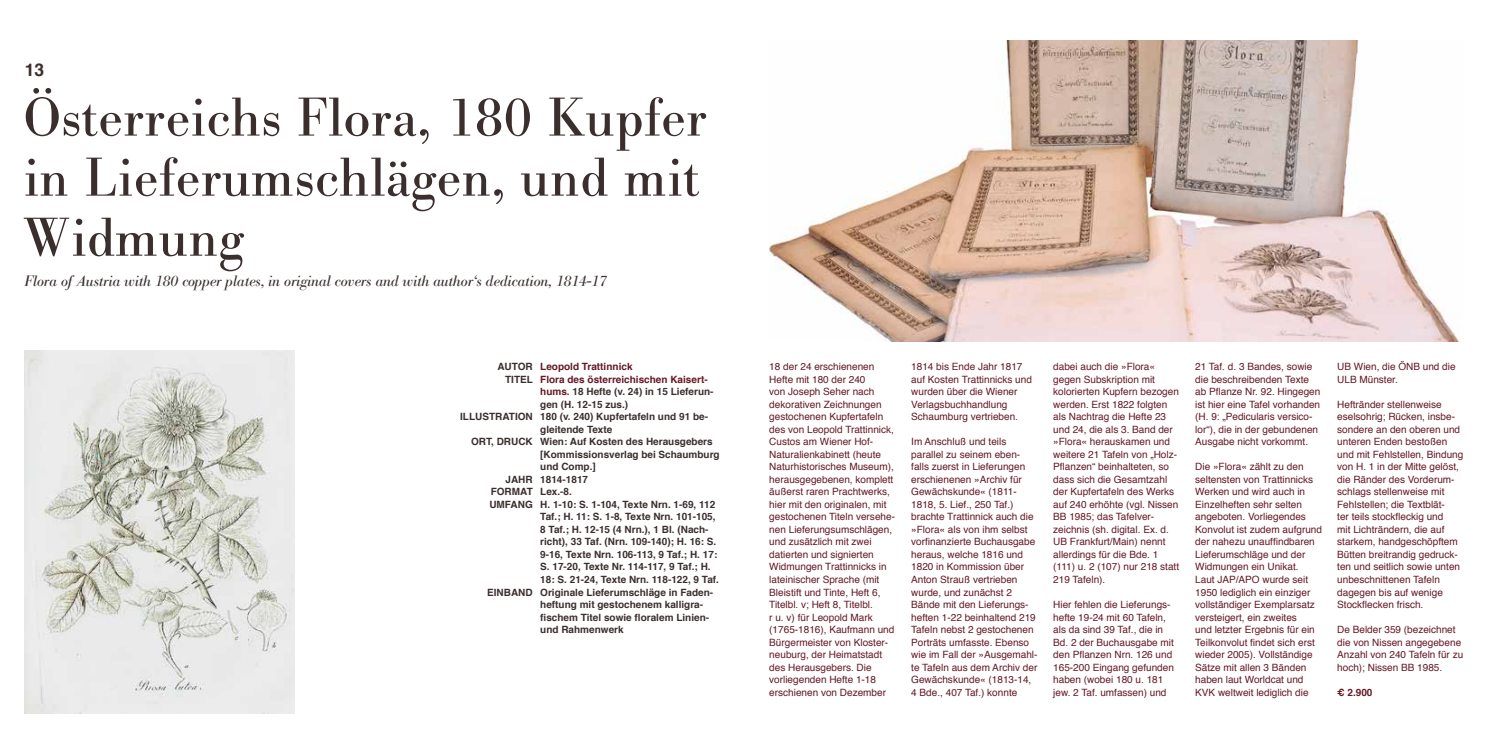
<style>
.page{position:relative;width:1489px;height:745px;background:#fff}
.page>*{position:absolute;margin:0;border:0;box-sizing:border-box;transform-origin:0 0}
.t1{font:53.75px/60px "Modern Bodoni";letter-spacing:.02em;color:#3b2f2e}
.t2{font:700 17.5px "Helvetica";color:#3b2f2e}
.t3{font:italic 15px "Modern Bodoni";color:#3b2f2e}
.t4{font:10px/12.5px "Helvetica";color:#651825}
.t5{font:700 10px "Helvetica";color:#3b2f2e}
.t6{font:700 10px "Helvetica";color:#651825}
.s1{color:#3b2f2e}
.s2{color:#651825}
</style>
<div class="page">
<img style="left:769px;top:41px;width:690px;height:300px">
<img style="left:25px;top:350px;width:269px;height:362px">
<h2 class="t2" style="left:25px;top:55px;width:21px">13</h2>
<h1 class="t1" style="left:25px;top:89px;width:683px">Österreichs Flora, 180 Kupfer in Lieferumschlägen, und mit<br>Widmung</h1>
<h3 class="t3" style="left:25px;top:272px;width:583px">Flora of Austria with 180 copper plates, in original covers and with author‘s dedication, 1814-17</h3>
<p class="t6" style="left:497px;top:358px;width:137px"><span class="s1">AUTOR</span> Leopold Trattinnick</p>
<p class="t6" style="left:505px;top:371px;width:204px"><span class="s1">TITEL</span> Flora des österreichischen Kaisert-</p>
<p class="t5" style="left:540px;top:383px;width:175px"><span class="s2">hums.</span> 18 Hefte (v. 24) in 15 Lieferun-</p>
<p class="t5" style="left:540px;top:396px;width:89px">gen (H. 12-15 zus.)</p>
<p class="t5" style="left:460px;top:408px;width:249px">ILLUSTRATION 180 (v. 240) Kupfertafeln und 91 be-</p>
<p class="t5" style="left:540px;top:421px;width:74px">gleitende Texte</p>
<p class="t5" style="left:471px;top:433px;width:243px">ORT, DRUCK Wien: Auf Kosten des Herausgebers</p>
<p class="t5" style="left:540px;top:446px;width:181px">[Kommissionsverlag bei Schaumburg</p>
<p class="t5" style="left:540px;top:458px;width:57px">und Comp.]</p>
<p class="t5" style="left:505px;top:471px;width:84px">JAHR 1814-1817</p>
<p class="t5" style="left:490px;top:483px;width:83px">FORMAT Lex.-8.</p>
<p class="t5" style="left:489px;top:496px;width:227px">UMFANG H. 1-10: S. 1-104, Texte Nrn. 1-69, 112</p>
<p class="t5" style="left:540px;top:508px;width:177px">Taf.; H. 11: S. 1-8, Texte Nrn. 101-105,</p>
<p class="t5" style="left:540px;top:521px;width:170px">8 Taf.; H. 12-15 (4 Nrn.), 1 Bl. (Nach-</p>
<p class="t5" style="left:540px;top:533px;width:177px">richt), 33 Taf. (Nrn. 109-140); H. 16: S.</p>
<p class="t5" style="left:540px;top:546px;width:178px">9-16, Texte Nrn. 106-113, 9 Taf.; H. 17:</p>
<p class="t5" style="left:540px;top:558px;width:172px">S. 17-20, Texte Nr. 114-117, 9 Taf.; H.</p>
<p class="t5" style="left:540px;top:571px;width:180px">18: S. 21-24, Texte Nrn. 118-122, 9 Taf.</p>
<p class="t5" style="left:487px;top:583px;width:227px">EINBAND Originale Lieferumschläge in Faden-</p>
<p class="t5" style="left:540px;top:596px;width:164px">heftung mit gestochenem kalligra-</p>
<p class="t5" style="left:540px;top:608px;width:170px">fischem Titel sowie floralem Linien-</p>
<p class="t5" style="left:540px;top:621px;width:85px">und Rahmenwerk</p>
<p class="t4" style="left:769px;top:360px;width:127px">18 der 24 erschienenen<br>Hefte mit 180 der 240<br>von Joseph Seher nach dekorativen Zeichnungen gestochenen Kupfertafeln des von Leopold Trattinnick,<br>Custos am Wiener Hof-<br>Naturalienkabinett (heute<br>Naturhistorisches Museum), herausgegebenen, komplett äußerst raren Prachtwerks, hier mit den originalen, mit gestochenen Titeln versehe&shy;nen Lieferungsumschlägen, und zusätzlich mit zwei datierten und signierten<br>Widmungen Trattinnicks in lateinischer Sprache (mit<br>Bleistift und Tinte, Heft 6,<br>Titelbl. v; Heft 8, Titelbl.<br>r u. v) für Leopold Mark (1765-1816), Kaufmann und<br>Bürgermeister von Kloster&shy;neuburg, der Heimatstadt des Herausgebers. Die vorliegenden Hefte 1-18 erschienen von Dezember</p>
<p class="t4" style="left:911px;top:360px;width:122px">1814 bis Ende Jahr 1817 auf Kosten Trattinnicks und wurden über die Wiener<br>Verlagsbuchhandlung<br>Schaumburg vertrieben.</p>
<p class="t4" style="left:911px;top:435px;width:128px">I m Anschluß und teils parallel zu seinem eben&shy;falls zuerst in Lieferungen erschienenen »Archiv für<br>Gewächskunde« (1811-<br>1818, 5. Lief., 250 Taf.) brachte Trattinnick auch die »Flora« als von ihm selbst vorfinanzierte Buchausgabe heraus, welche 1816 und<br>1820 in Kommission über<br>Anton Strauß vertrieben wurde, und zunächst 2<br>Bände mit den Lieferungs&shy;heften 1-22 beinhaltend 219<br>Tafeln nebst 2 gestochenen<br>Porträts umfasste. Ebenso wie im Fall der »Ausgemahl&shy;te Tafeln aus dem Archiv der<br>Gewächskunde« (1813-14,<br>4 Bde., 407 Taf.) konnte</p>
<p class="t4" style="left:1053px;top:360px;width:127px">dabei auch die »Flora« gegen Subskription mit kolorierten Kupfern bezogen werden. Erst 1822 folgten als Nachtrag die Hefte 23 und 24, die als 3. Band der »Flora« herauskamen und weitere 21 Tafeln von „Holz-<br>Pflanzen“ beinhalteten, so dass sich die Gesamtzahl der Kupfertafeln des Werks auf 240 erhöhte (vgl. Nissen<br>BB 1985; das Tafelver&shy;zeichnis (sh. digital. Ex. d.<br>UB Frankfurt/Main) nennt allerdings für die Bde. 1 (111) u. 2 (107) nur 218 statt<br>219 Tafeln).</p>
<p class="t4" style="left:1053px;top:598px;width:122px">Hier fehlen die Lieferungs&shy;hefte 19-24 mit 60 Tafeln, als da sind 39 Taf., die in<br>Bd. 2 der Buchausgabe mit den Pflanzen Nrn. 126 und<br>165-200 Eingang gefunden haben (wobei 180 u. 181 jew. 2 Taf. umfassen) und</p>
<p class="t4" style="left:1195px;top:360px;width:127px">21 Taf. d. 3 Bandes, sowie die beschreibenden Texte ab Pflanze Nr. 92. Hingegen ist hier eine Tafel vorhanden (H. 9: „Pedicularis versico&shy;lor“), die in der gebundenen<br>Ausgabe nicht vorkommt.</p>
<p class="t4" style="left:1195px;top:460px;width:128px">Die »Flora« zählt zu den seltensten von Trattinnicks<br>Werken und wird auch in<br>Einzelheften sehr selten angeboten. Vorliegendes<br>Konvolut ist zudem aufgrund der nahezu unauffindbaren<br>Lieferumschläge und der<br>Widmungen ein U nikat.<br>Laut JAP/APO wurde seit<br>1950 lediglich ein einziger vollständiger Exemplarsatz versteigert, ein zweites<br>und letzter Ergebnis für ein<br>Teilkonvolut findet sich erst wieder 2005). Vollständige<br>Sätze mit allen 3 Bänden haben laut Worldcat und<br>KVK weltweit lediglich die</p>
<p class="t4" style="left:1336px;top:360px;width:120px">UB Wien, die ÖNB und die<br>U LB Münster.</p>
<p class="t4" style="left:1336px;top:398px;width:128px">Heftränder stellenweise eselsohrig; Rücken, insbe&shy;sondere an den oberen und unteren Enden bestoßen und mit Fehlstellen, Bindung von H. 1 in der Mitte gelöst, die Ränder des Vorderum&shy;schlags stellenweise mit<br>Fehlstellen; die Textblät-<br>ter teils stockfleckig und<br>mit Lichträndern, die auf starkem, handgeschöpftem<br>Bütten breitrandig gedruck&shy;ten und seitlich sowie unten unbeschnittenen Tafeln dagegen bis auf wenige<br>Stockflecken frisch.</p>
<p class="t4" style="left:1336px;top:623px;width:128px">De Belder 359 (bezeichnet die von Nissen angegebene<br>Anzahl von 240 Tafeln für zu hoch); Nissen BB 1985.</p>
<p class="t6" style="left:1336px;top:683px;width:37px">€ 2.900</p>
</div>
